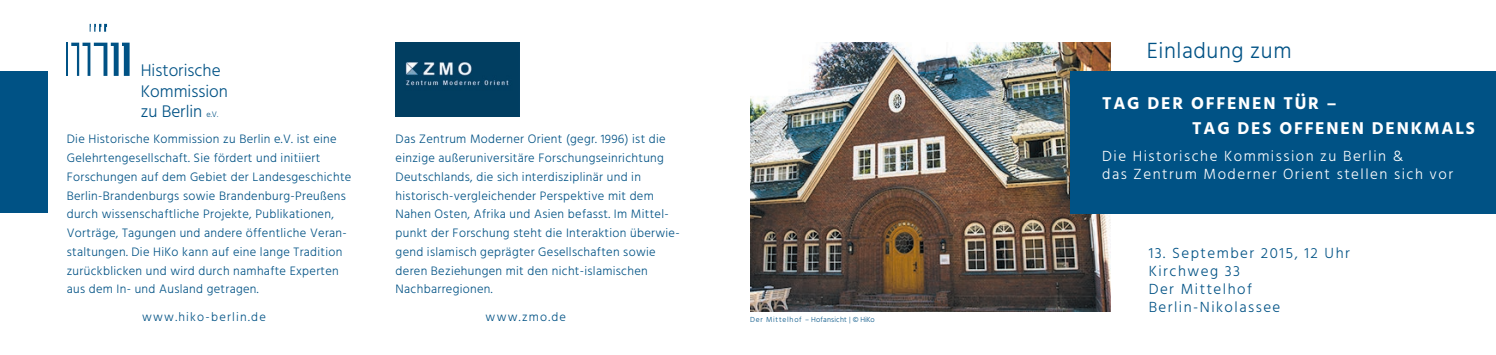
<style>
.page{position:relative;width:1496px;height:355px;background:#fff}
.page>*{position:absolute;margin:0;border:0;box-sizing:border-box;transform-origin:0 0}
.t1{font:300 22.5px "Hind";letter-spacing:.025em;color:#005285}
.t2{font:700 17.5px/25px "Hind";letter-spacing:.1em;color:#fff}
.t3{font:300 17.25px/20.6px "Hind";color:#005285}
.t4{font:300 15px/17.5px "Hind";letter-spacing:.1em;color:#fff}
.t5{font:300 15px/18px "Hind";letter-spacing:.1em;color:#005285}
.t6{font:300 12.5px/18.8px "Hind";letter-spacing:.025em;color:#005285}
.t7{font:300 12.5px "Hind";letter-spacing:.1em;color:#005285}
.t8{font:300 7.5px "Hind";letter-spacing:.025em;color:#005285}
.s1{font-size:8.25px}
</style>
<div class="page">
<img style="left:750px;top:43px;width:360px;height:268px">
<div style="left:1070px;top:71px;width:425px;height:142px;background:#005285"></div>
<div style="left:0;top:71px;width:47px;height:142px;background:#005285"></div>
<img style="left:395px;top:43px;width:124px;height:74px">
<svg style="left:71px;top:43px;width:59px;height:33px"></svg>
<hr style="left:67px;top:43px;width:1px;height:33px;background:#005285">
<svg style="left:90px;top:24px;width:17px;height:8px"></svg>
<h3 class="t3" style="left:141px;top:61px;width:89px">Historische<br>Kommission zu Berlin <span class="s1">e.V.</span></h3>
<p class="t6" style="left:67px;top:130px;width:286px">Die Historische Kommission zu Berlin e.V. ist eine Gelehrtengesellschaft. Sie fördert und initiiert Forschungen auf dem Gebiet der Landesgeschichte Berlin-Brandenburgs sowie Brandenburg-Preußens durch wissenschaftliche Projekte, Publikationen, Vorträge, Tagungen und andere öffentliche Veran&shy;staltungen. Die HiKo kann auf eine lange Tradition zurückblicken und wird durch namhafte Experten aus dem In- und Ausland getragen.</p>
<p class="t7" style="left:142px;top:308px;width:125px">www.hiko-berlin.de</p>
<p class="t6" style="left:395px;top:130px;width:285px">Das Zentrum Moderner Orient (gegr. 1996) ist die einzige außeruniversitäre Forschungseinrichtung Deutschlands, die sich interdisziplinär und in historisch-vergleichender Perspektive mit dem Nahen Osten, Afrika und Asien befasst. Im Mittel&shy;punkt der Forschung steht die Interaktion überwie&shy;gend islamisch geprägter Gesellschaften sowie deren Beziehungen mit den nicht-islamischen Nachbarregionen.</p>
<p class="t6" style="left:485px;top:308px;width:82px">www.zmo.de</p>
<p class="t8" style="left:750px;top:314px;width:126px">Der Mittelhof – Hofansicht | © HiKo</p>
<h1 class="t1" style="left:1146px;top:36px;width:146px">Einladung zum</h1>
<h2 class="t2" style="left:1192px;top:90px;width:284px;text-indent:-90px">TAG DER OFFENEN TÜR –<br>TAG DES OFFENEN DENKMALS</h2>
<p class="t4" style="left:1102px;top:148px;width:352px">Die Historische Kommission zu Berlin &amp;<br>das Zentrum Moderner Orient stellen sich vor</p>
<p class="t5" style="left:1148px;top:244px;width:203px">13. September 2015, 12 Uhr<br>Kirchweg 33<br>Der Mittelhof<br>Berlin-Nikolassee</p>
</div>
